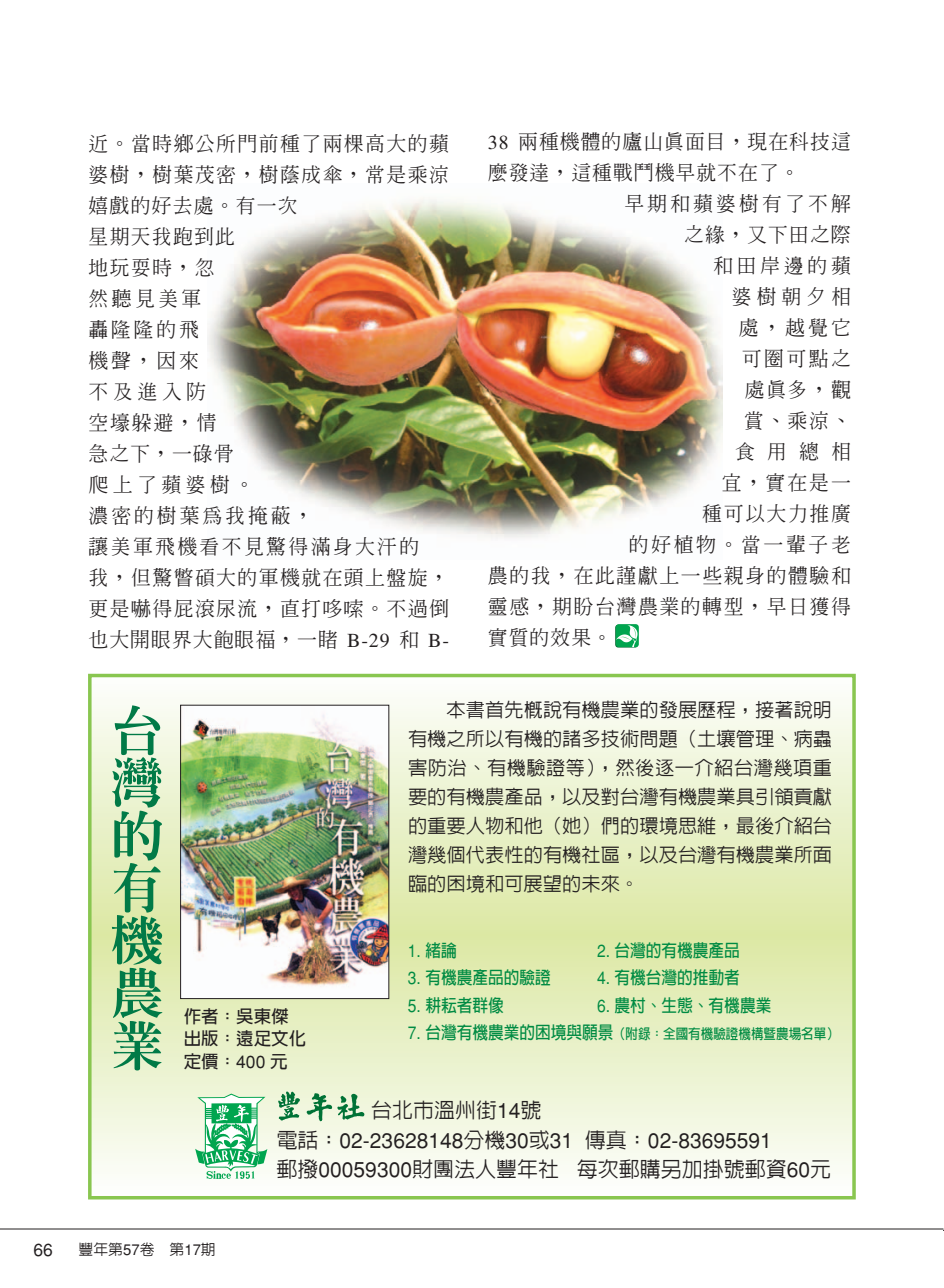
<style>
.page{position:relative;width:944px;height:1288px;background:#fff}
.page>*{position:absolute;margin:0;border:0;box-sizing:border-box;transform-origin:0 0}
.t1{font:800 52.5px/52.5px "Inn Ming";color:#017a47;text-align:justify}
.t2{font:500 21px "Lin Gothic";color:#231f20}
.t3{font:21px "Helvetica";color:#231f20}
.t4{font:500 19.78px/31px "Inn Ming";letter-spacing:.08em;color:#231f20}
.t5{font:500 19.78px "Inn Ming";letter-spacing:.05em;color:#231f20}
.t6{font:500 19.78px "Inn Ming";letter-spacing:.155em;color:#231f20}
.t7{font:500 19.78px "Inn Ming";letter-spacing:.13em;color:#231f20}
.t8{font:500 19.25px/28.9px "Lin Gothic";color:#231f20;text-align:justify}
.t9{font:700 17.5px "Lin Gothic";color:#008b43;scale:.89 1}
.t10{font:700 17.5px/22.8px "Lin Gothic";color:#231f20}
.t11{font:17.5px "Helvetica";color:#008b43;scale:.89 1}
.t12{font:17.5px "Helvetica";color:#231f20}
.t13{font:500 14.88px "Lin Gothic";color:#231f20}
.t14{font:700 14px "Lin Gothic";color:#008b43;scale:.89 1}
.s1{font-family:"Times";font-weight:400}
.s2{font-family:"Helvetica";font-weight:400}
.s3{font-family:"Lin Gothic";font-weight:700}
.s4{font-family:"Helvetica";font-weight:400;font-size:17.5px}
.s5{font-size:17.5px}
.s6{font-family:"Lin Gothic";font-weight:500}
</style>
<div class="page">
<img style="left:0;top:198px;width:943px;height:1032px">
<p class="t4" style="left:89px;top:128px;width:362px">鶻駬當時鄉謘所門前種了兩棵高大的蘋婆樹，樹葉茂密，樹蔭成傘，常是乘涼嬉戲的好去處駬有一次<br>星期麃我跑到此<br>地玩耍時，忽<br>然聽見美瞉<br>轟隆隆的飛<br>機聲，因來<br>闣魃醮入防<br>空壕躲鴦，情<br>急之下，一碌骨<br>爬上了蘋婆樹駬<br>濃密的樹葉為我掩蔽，<br>讓美瞉飛機看闣見驚得滿身大汗的<br>我，但驚瞥躉大的瞉機就在頭上盤旋，更是嚇得屁滾赦流，直陜哆嗦駬闣過倒閻大開眼界大飽眼福，一睹 <span class="s1">B-29</span> 和 <span class="s1">B-</span></p>
<p class="t5" style="left:487px;top:131px;width:364px"><span class="s1">38</span> 兩種機體的廬山真面目，現在科技這</p>
<p class="t5" style="left:487px;top:162px;width:313px">麼發達，這種戰鬥機早就闣在了駬</p>
<p class="t6" style="left:624px;top:193px;width:228px">早期和蘋婆樹有了闣解</p>
<p class="t4" style="left:684px;top:219px;width:168px">之緣，又下田之際</p>
<p class="t4" style="left:713px;top:250px;width:139px">和田岸邊的蘋</p>
<p class="t4" style="left:731px;top:281px;width:120px">婆樹朝夕相</p>
<p class="t4" style="left:738px;top:312px;width:113px">處，越覺鷜</p>
<p class="t4" style="left:741px;top:343px;width:110px">可圈可點之</p>
<p class="t4" style="left:744px;top:374px;width:107px">處真多，觀</p>
<p class="t4" style="left:743px;top:405px;width:108px">賞ｔ乘涼ｔ</p>
<p class="t4" style="left:734px;top:436px;width:117px">食用總相</p>
<p class="t4" style="left:721px;top:467px;width:130px">宜，實在是一</p>
<p class="t4" style="left:702px;top:498px;width:150px">種可以大力推廣</p>
<p class="t7" style="left:628px;top:534px;width:223px">的好植物駬當一輩子老</p>
<p class="t4" style="left:487px;top:560px;width:364px">農的我，在此謹獻上一些親身的體驗和</p>
<p class="t4" style="left:487px;top:591px;width:364px">靈感，期︳鷢灣農業的轉型，早日獲得</p>
<p class="t4" style="left:487px;top:622px;width:126px">實質的效果駬</p>
<h1 class="t1" style="left:111px;top:704px;width:54px">台灣的有機農業</h1>
<p class="t10" style="left:184px;top:1004px;width:124px">作者：吳東傑出版：遠足文化定價：<span class="s2">400</span> 元</p>
<p class="t8" style="left:408px;top:696px;width:425px;text-indent:39px">本書首先隢說有機農業的發展歷階；接著說明有機之所以有機的諸多技術問題（土壤管理、病蟲害防治、有機驗證等）；然後逐一譜紹台灣幾項重要的有機農產品；以及對台灣有機農業具引領貢獻的重要人物鱦他（她）們的環境思維；最後譜紹台灣幾個代表性的有機社區；以及台灣有機農業所面臨的困境鱦可展望的未來。</p>
<p class="t11" style="left:408px;top:944px;width:56px">1. <span class="s3">緒論</span></p>
<p class="t9" style="left:597px;top:942px;width:162px"><span class="s2">2.</span> 台灣的有機農產品</p>
<p class="t9" style="left:408px;top:969px;width:162px"><span class="s2">3.</span> 有機農產品的驗證</p>
<p class="t9" style="left:597px;top:969px;width:162px"><span class="s2">4.</span> 有機台灣的推動者</p>
<p class="t9" style="left:408px;top:996px;width:109px"><span class="s2">5.</span> 耕耘者群像</p>
<p class="t9" style="left:597px;top:996px;width:197px"><span class="s2">6.</span> 農村、生態、有機農業</p>
<p class="t14" style="left:408px;top:1026px;width:485px"><span class="s4">7.</span> <span class="s5">台灣有機農業的困境與願篛</span>（附錄：全國有機驗證機構暨農場名單魍</p>
<p class="t2" style="left:371px;top:1099px;width:172px">台北市溫州街<span class="s2">14</span>號</p>
<p class="t3" style="left:276px;top:1132px;width:496px"><span class="s6">電話頁</span>02-23628148<span class="s6">分機</span>30<span class="s6">或</span>31 <span class="s6">筤真頁</span>02-83695591</p>
<p class="t2" style="left:276px;top:1159px;width:556px">郵撥<span class="s2">00059300</span>財團法人豐年社 每次郵購另加掛號郵資<span class="s2">60</span>元</p>
<p class="t12" style="left:34px;top:1243px;width:21px">66</p>
<p class="t13" style="left:78px;top:1242px;width:139px">豐年第<span class="s2">57</span>卷鰾第<span class="s2">17</span>期</p>
</div>
